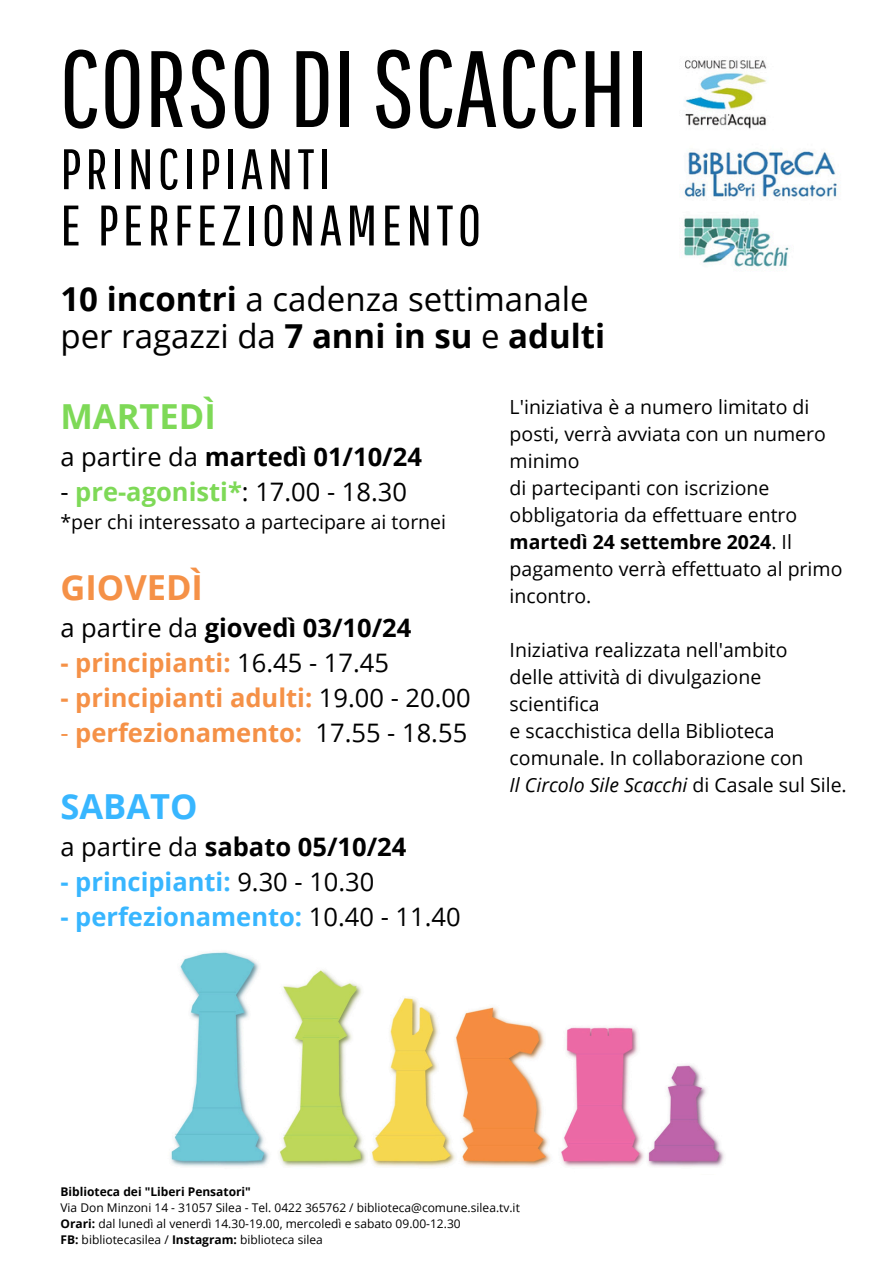
<style>
.page{position:relative;width:894px;height:1264px;background:#fff}
.page>*{position:absolute;margin:0;border:0;box-sizing:border-box;transform-origin:0 0}
.t1{font:108.3px "Pathway Gothic One";color:#000}
.t2{font:57px/56.2px "Pathway Gothic One";letter-spacing:.075em;color:#000}
.t3{font:700 34.5px "Open Sans";color:#7ed957}
.t4{font:700 34.5px "Open Sans";color:#f59147}
.t5{font:700 34.5px "Open Sans";color:#38b6ff}
.t6{font:33px/37.2px "Open Sans";color:#000}
.t7{font:700 25.5px "Open Sans";color:#f59147}
.t8{font:700 25.5px "Open Sans";color:#000}
.t9{font:700 25.5px "Open Sans";color:#38b6ff}
.t10{font:25.5px "Open Sans";color:#000}
.t11{font:19.5px/27px "Open Sans";color:#000}
.t12{font:12px "Open Sans";color:#000}
.t13{font:700 12px "Open Sans";color:#000}
.s1{font-weight:700}
.s2{font-weight:400}
.s3{font-weight:700;color:#7ed957}
.s4{font-weight:400;color:#000}
.s5{font-style:italic}
</style>
<div class="page">
<img style="left:170px;top:951px;width:554px;height:216px">
<img style="left:684px;top:60px;width:154px;height:207px">
<p class="t1" style="left:59px;top:24px;width:590px">CORSO DISCACCHI</p>
<p class="t2" style="left:60px;top:139px;width:422px">PRINCIPIANTI<br>E PERFEZIONAMENTO</p>
<h5 class="t6" style="left:60px;top:279px;width:546px"><span class="s1">10 incontri</span> a cadenza settimanale per ragazzi da <span class="s1">7 anni in su</span> e <span class="s1">adulti</span></h5>
<h3 class="t3" style="left:60px;top:392px;width:157px">MARTEDÌ</h3>
<h3 class="t8" style="left:60px;top:439px;width:363px"><span class="s2">a partire da</span> martedì 01/10/24</h3>
<h3 class="t10" style="left:60px;top:474px;width:348px">- <span class="s3">pre-agonisti*</span>: 17.00 - 18.30</h3>
<p class="t11" style="left:60px;top:508px;width:387px">*per chi interessato a partecipare ai tornei</p>
<h3 class="t4" style="left:60px;top:563px;width:144px">GIOVEDÌ</h3>
<h3 class="t8" style="left:60px;top:610px;width:352px"><span class="s2">a partire da</span> giovedì 03/10/24</h3>
<h3 class="t7" style="left:60px;top:645px;width:330px">- principianti: <span class="s4">16.45 - 17.45</span></h3>
<h3 class="t7" style="left:60px;top:680px;width:411px">- principianti adulti: <span class="s4">19.00 - 20.00</span></h3>
<h3 class="t7" style="left:60px;top:715px;width:408px"><span class="s2">-</span> perfezionamento: <span class="s4">17.55 - 18.55</span></h3>
<h3 class="t5" style="left:60px;top:781px;width:139px">SABATO</h3>
<h3 class="t8" style="left:60px;top:828px;width:347px"><span class="s2">a partire da</span> sabato 05/10/24</h3>
<h3 class="t9" style="left:60px;top:863px;width:315px">- principianti: <span class="s4">9.30 - 10.30</span></h3>
<h3 class="t9" style="left:60px;top:898px;width:401px">- perfezionamento: <span class="s4">10.40 - 11.40</span></h3>
<h2 class="t11" style="left:509px;top:393px;width:334px">L'iniziativa è a numero limitato di posti, verrà avviata con un numero minimo<br>di partecipanti con iscrizione obbligatoria da effettuare entro <span class="s1">martedì 24 settembre 2024</span>. Il pagamento verrà effettuato al primo incontro.</h2>
<h3 class="t11" style="left:509px;top:636px;width:338px">Iniziativa realizzata nell'ambito<br>delle attività di divulgazione scientifica<br>e scacchistica della Biblioteca comunale. In collaborazione con<br><span class="s5">Il Circolo Sile Scacchi</span> di Casale sul Sile.</h3>
<h5 class="t13" style="left:60px;top:1182px;width:192px">Biblioteca dei "Liberi Pensatori"</h5>
<p class="t12" style="left:60px;top:1198px;width:461px">Via Don Minzoni 14 - 31057 Silea - Tel. 0422 365762 / biblioteca@comune.silea.tv.it</p>
<p class="t12" style="left:60px;top:1214px;width:401px"><span class="s1">Orari:</span> dal lunedì al venerdì 14.30-19.00, mercoledì e sabato 09.00-12.30</p>
<p class="t12" style="left:60px;top:1230px;width:264px"><span class="s1">FB:</span> bibliotecasilea / <span class="s1">Instagram:</span> biblioteca silea</p>
</div>
